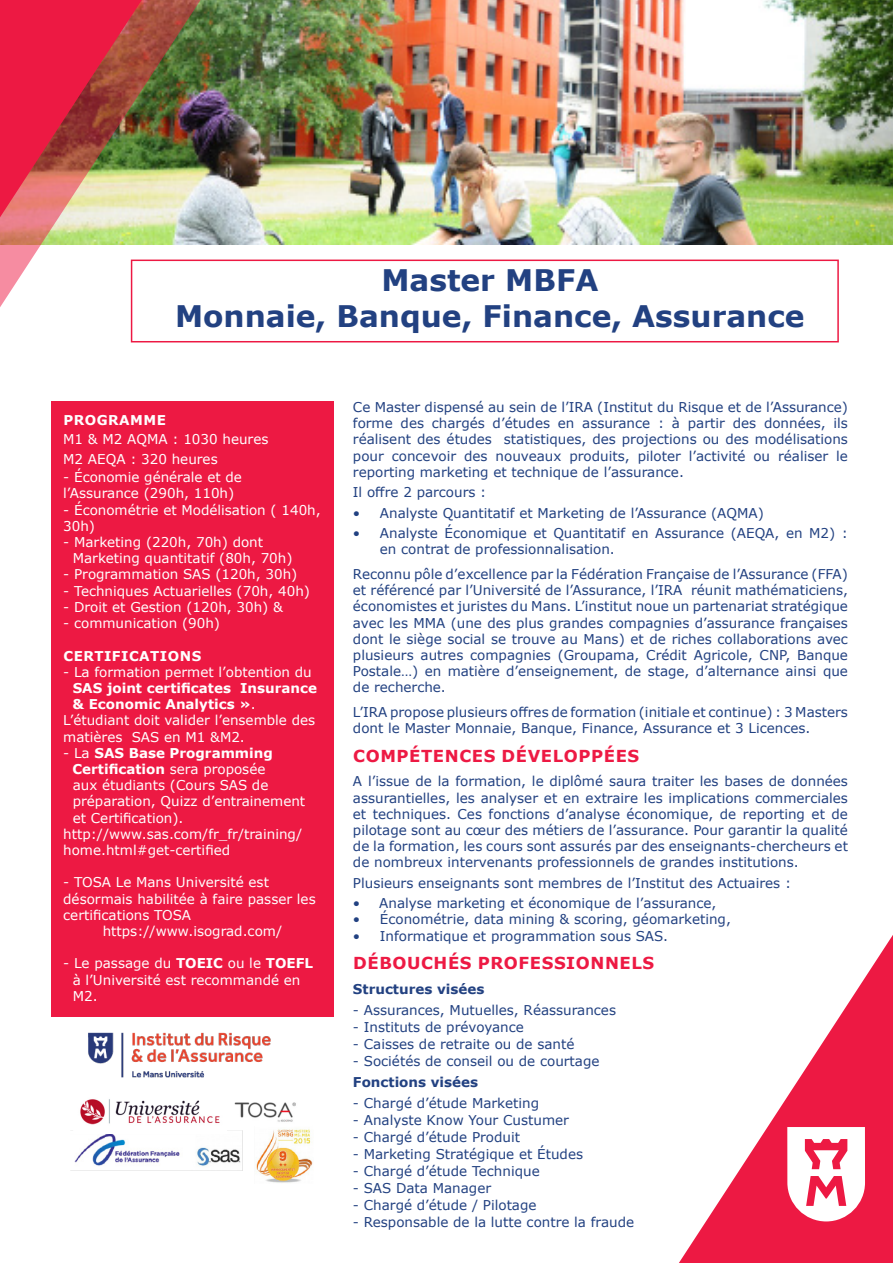
<style>
.page{position:relative;width:893px;height:1263px;background:#fff}
.page>*{position:absolute;margin:0;border:0;box-sizing:border-box;transform-origin:0 0}
.t1{font:700 29.7px "Verdana";color:#224181}
.t2{font:700 16.5px "Verdana";letter-spacing:.035em;color:#ed1943}
.t3{font:13.5px/16.2px "Verdana";color:#224181;text-align:justify}
.t4{font:13.5px/16.2px "Verdana";color:#fff}
.t5{font:700 13.5px "Verdana";color:#fff}
.t6{font:700 13.5px "Verdana";color:#224181}
.t7{font:700 13.5px "Verdana";letter-spacing:.035em;color:#fff}
.s1{font-weight:400}
.s2{font-weight:700}
</style>
<div class="page">
<img style="left:247px;top:0;width:646px;height:244px">
<svg style="left:679px;top:935px;width:214px;height:328px"></svg>
<img style="left:0;top:0;width:247px;height:402px">
<svg style="left:0;top:0;width:142px;height:217px;background:#cd474f"></svg>
<svg style="left:787px;top:1127px;width:78px;height:94px"></svg>
<div style="left:131px;top:260px;width:708px;height:82px;border:2px solid #ed1943"></div>
<div style="left:51px;top:402px;width:283px;height:615px;background:#ed1943"></div>
<img style="left:70px;top:1129px;width:243px;height:54px">
<img style="left:74px;top:1099px;width:153px;height:34px">
<img style="left:234px;top:1102px;width:62px;height:20px">
<img style="left:88px;top:1032px;width:183px;height:46px">
<p class="t1" style="left:381px;top:260px;width:218px">Master MBFA</p>
<p class="t1" style="left:175px;top:295px;width:631px">Monnaie, Banque, Finance, Assurance</p>
<p class="t7" style="left:63px;top:411px;width:104px">PROGRAMME</p>
<p class="t4" style="left:63px;top:430px;width:207px">M1 &amp; M2 AQMA : 1030 heures</p>
<p class="t4" style="left:63px;top:451px;width:156px">M2 AEQA : 320 heures</p>
<p class="t4" style="left:63px;top:469px;width:180px">- Économie générale et de l’Assurance (290h, 110h)</p>
<p class="t4" style="left:63px;top:501px;width:259px">- Économétrie et Modélisation ( 140h,<br>30h)</p>
<p class="t4" style="left:63px;top:534px;width:201px">- Marketing (220h, 70h) dont</p>
<p class="t4" style="left:73px;top:550px;width:221px">Marketing quantitatif (80h, 70h)</p>
<p class="t4" style="left:63px;top:566px;width:236px">- Programmation SAS (120h, 30h)</p>
<p class="t4" style="left:63px;top:582px;width:248px">- Techniques Actuarielles (70h, 40h)</p>
<p class="t4" style="left:63px;top:599px;width:221px">- Droit et Gestion (120h, 30h) &amp;</p>
<p class="t4" style="left:63px;top:615px;width:158px">- communication (90h)</p>
<p class="t7" style="left:63px;top:646px;width:139px">CERTIFICATIONS</p>
<p class="t4" style="left:63px;top:663px;width:250px">- La formation permet l’obtention du</p>
<p class="t5" style="left:73px;top:678px;width:246px">SAS joint certificates Insurance</p>
<p class="t5" style="left:72px;top:695px;width:185px">&amp; Economic Analytics »<span class="s1">.</span></p>
<p class="t4" style="left:63px;top:712px;width:253px">L’étudiant doit valider l’ensemble des matières SAS en M1 &amp;M2.</p>
<p class="t5" style="left:63px;top:743px;width:211px"><span class="s1">- La</span> SAS Base Programming</p>
<p class="t5" style="left:72px;top:759px;width:194px">Certification <span class="s1">sera proposée</span></p>
<p class="t4" style="left:73px;top:777px;width:197px">aux étudiants (Cours SAS de</p>
<p class="t4" style="left:73px;top:793px;width:234px">préparation, Quizz d’entrainement</p>
<p class="t4" style="left:73px;top:809px;width:112px">et Certification).</p>
<p class="t4" style="left:63px;top:825px;width:240px">http://www.sas.com/fr_fr/training/ home.html#get-certified</p>
<p class="t4" style="left:63px;top:874px;width:254px">- TOSA Le Mans Université est désormais habilitée à faire passer les certifications TOSA</p>
<p class="t4" style="left:103px;top:923px;width:181px">https://www.isograd.com/</p>
<p class="t4" style="left:63px;top:955px;width:251px">- Le passage du <span class="s2">TOEIC</span> ou le <span class="s2">TOEFL</span></p>
<p class="t4" style="left:73px;top:971px;width:229px">à l’Université est recommandé en</p>
<p class="t4" style="left:73px;top:987px;width:26px">M2.</p>
<p class="t3" style="left:353px;top:399px;width:497px">Ce Master dispensé au sein de l’IRA (Institut du Risque et de l’Assurance) forme des chargés d’études en assurance : à partir des données, ils réalisent des études statistiques, des projections ou des modélisations pour concevoir des nouveaux produits, piloter l’activité ou réaliser le reporting marketing et technique de l’assurance.</p>
<p class="t3" style="left:353px;top:484px;width:135px">Il offre 2 parcours :</p>
<p class="t3" style="left:353px;top:504px;width:412px">• Analyste Quantitatif et Marketing de l’Assurance (AQMA)</p>
<p class="t3" style="left:380px;top:525px;width:469px;text-indent:-27px">• Analyste Économique et Quantitatif en Assurance (AEQA, en M2) : en contrat de professionnalisation.</p>
<p class="t3" style="left:353px;top:566px;width:497px">Reconnu pôle d’excellence par la Fédération Française de l’Assurance (FFA) et référencé par l’Université de l’Assurance, l’IRA réunit mathématiciens, économistes et juristes du Mans. L’institut noue un partenariat stratégique avec les MMA (une des plus grandes compagnies d’assurance françaises dont le siège social se trouve au Mans) et de riches collaborations avec plusieurs autres compagnies (Groupama, Crédit Agricole, CNP, Banque Postale…) en matière d’enseignement, de stage, d’alternance ainsi que de recherche.</p>
<p class="t3" style="left:353px;top:704px;width:497px">L’IRA propose plusieurs offres de formation (initiale et continue) : 3 Masters dont le Master Monnaie, Banque, Finance, Assurance et 3 Licences.</p>
<p class="t2" style="left:353px;top:744px;width:288px">COMPÉTENCES DÉVELOPPÉES</p>
<p class="t3" style="left:353px;top:773px;width:497px">A l’issue de la formation, le diplômé saura traiter les bases de données assurantielles, les analyser et en extraire les implications commerciales et techniques. Ces fonctions d’analyse économique, de reporting et de pilotage sont au cœur des métiers de l’assurance. Pour garantir la qualité de la formation, les cours sont assurés par des enseignants-chercheurs et de nombreux intervenants professionnels de grandes institutions.</p>
<p class="t3" style="left:353px;top:875px;width:440px">Plusieurs enseignants sont membres de l’Institut des Actuaires :</p>
<p class="t3" style="left:353px;top:895px;width:365px">• Analyse marketing et économique de l’assurance,</p>
<p class="t3" style="left:353px;top:911px;width:379px">• Économétrie, data mining &amp; scoring, géomarketing,</p>
<p class="t3" style="left:353px;top:927px;width:317px">• Informatique et programmation sous SAS.</p>
<p class="t2" style="left:353px;top:951px;width:303px">DÉBOUCHÉS PROFESSIONNELS</p>
<p class="t6" style="left:353px;top:979px;width:133px">Structures visées</p>
<p class="t3" style="left:353px;top:1002px;width:265px">- Assurances, Mutuelles, Réassurances</p>
<p class="t3" style="left:353px;top:1019px;width:172px">- Instituts de prévoyance</p>
<p class="t3" style="left:353px;top:1036px;width:223px">- Caisses de retraite ou de santé</p>
<p class="t3" style="left:353px;top:1053px;width:248px">- Sociétés de conseil ou de courtage</p>
<p class="t6" style="left:353px;top:1072px;width:127px">Fonctions visées</p>
<p class="t3" style="left:353px;top:1095px;width:188px">- Chargé d’étude Marketing</p>
<p class="t3" style="left:353px;top:1112px;width:217px">- Analyste Know Your Custumer</p>
<p class="t3" style="left:353px;top:1129px;width:169px">- Chargé d’étude Produit</p>
<p class="t3" style="left:353px;top:1146px;width:232px">- Marketing Stratégique et Études</p>
<p class="t3" style="left:353px;top:1163px;width:188px">- Chargé d’étude Technique</p>
<p class="t3" style="left:353px;top:1180px;width:140px">- SAS Data Manager</p>
<p class="t3" style="left:353px;top:1197px;width:185px">- Chargé d’étude / Pilotage</p>
<p class="t3" style="left:353px;top:1214px;width:283px">- Responsable de la lutte contre la fraude</p>
</div>
